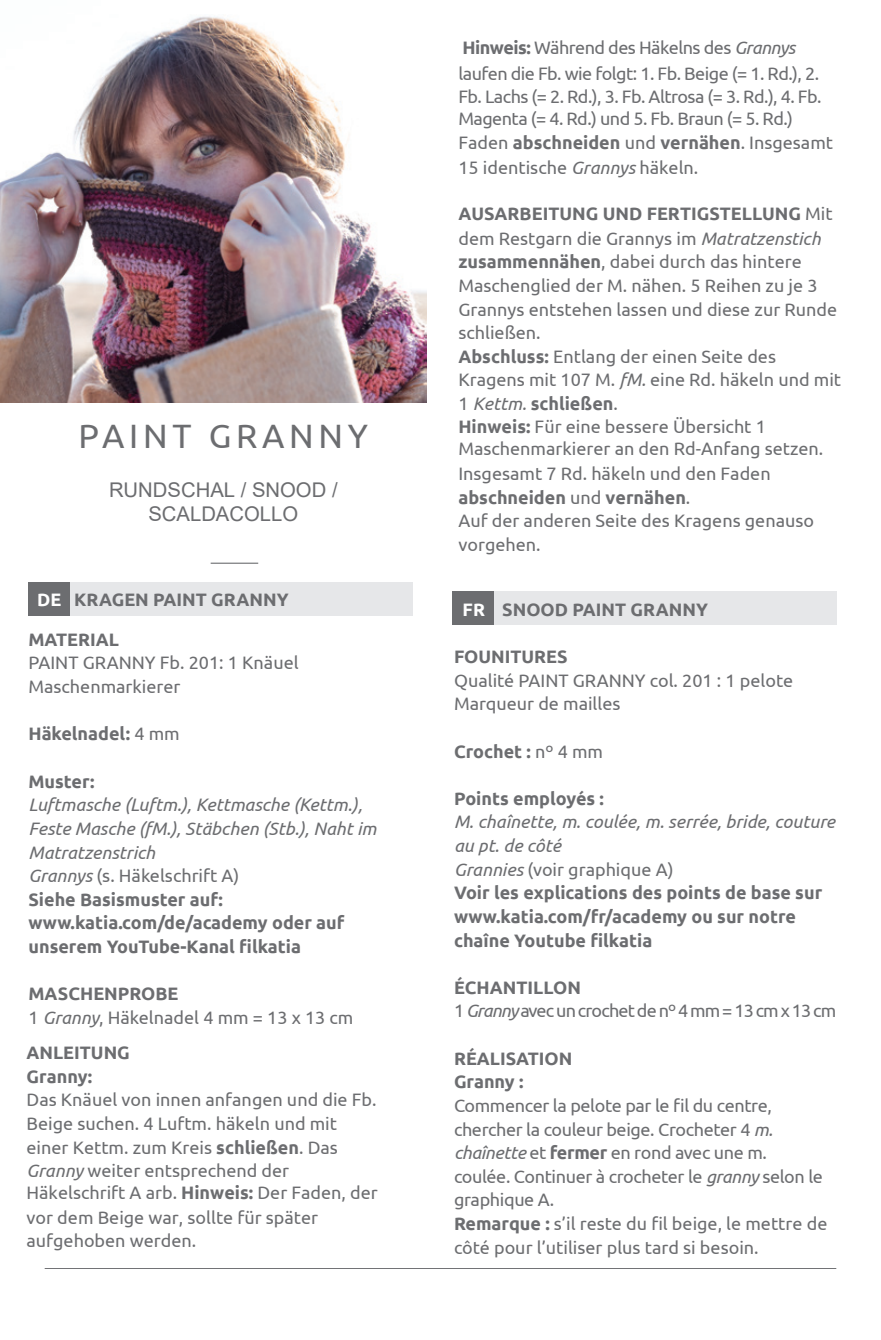
<style>
.page{position:relative;width:881px;height:1340px;background:#fff}
.page>*{position:absolute;margin:0;border:0;box-sizing:border-box;transform-origin:0 0}
.t1{font:33.75px "Ubuntu";letter-spacing:.14em;color:#6c6d70}
.t2{font:20.25px/23.6px "Arial";color:#6c6d70;text-align:center}
.t3{font:18px/23.4px "Ubuntu";color:#6c6d70}
.t4{font:italic 18px/23.6px "Ubuntu";color:#6c6d70}
.leaflet{font:700 18px/23.6px "Ubuntu";color:#6c6d70}
.t5{font:18px/23.8px "Ubuntu";letter-spacing:-.03em;color:#6c6d70}
.t6{font:18px/23.6px "Ubuntu";letter-spacing:-.02em;color:#6c6d70}
.t7{font:18px "Ubuntu";letter-spacing:-.045em;color:#6c6d70}
.s1{color:#fff}
.s2{font-weight:400}
.s3{font-style:normal}
.s4{font-weight:700;font-style:normal}
.s5{font-weight:700}
.s6{font-style:italic}
</style>
<div class="page">
<div style="left:452px;top:591px;width:42px;height:33px;background:#6c6d70"></div>
<div style="left:493px;top:591px;width:343px;height:33px;background:#e6e7e9"></div>
<img style="left:0;top:16px;width:427px;height:387px">
<hr style="left:210px;top:562px;width:48px;height:2px;background:#6c6d70">
<hr style="left:45px;top:1268px;width:791px;height:1px;background:#6c6d70">
<div style="left:28px;top:582px;width:43px;height:33px;background:#6c6d70"></div>
<div style="left:70px;top:582px;width:342px;height:33px;background:#e6e7e9"></div>
<p class="t1" style="left:78px;top:415px;width:291px">PAINT GRANNY</p>
<p class="t2" style="left:109px;top:478px;width:230px">RUNDSCHAL / SNOOD /<br>SCALDACOLLO</p>
<p class="leaflet" style="left:37px;top:587px;width:253px"><span class="s1">DE</span> KRAGEN PAINT GRANNY</p>
<p class="leaflet" style="left:28px;top:627px;width:92px">MATERIAL</p>
<p class="t3" style="left:28px;top:650px;width:271px">PAINT GRANNY Fb. 201: 1 Knäuel<br>Maschenmarkierer</p>
<p class="leaflet" style="left:28px;top:722px;width:153px">Häkelnadel: <span class="s2">4 mm</span></p>
<p class="leaflet" style="left:28px;top:769px;width:67px">Muster:</p>
<p class="t4" style="left:28px;top:792px;width:349px">Luftmasche (Luftm.), Kettmasche (Kettm.),<br>Feste Masche (fM.), Stäbchen (Stb.), Naht im<br>Matratzenstrich<br>Grannys <span class="s3">(s. Häkelschrift A)<br></span><span class="s4">Siehe Basismuster auf: www.katia.com/de/academy oder auf unserem YouTube-Kanal filkatia</span></p>
<p class="t3" style="left:28px;top:981px;width:326px"><span class="s5">MASCHENPROBE<br></span>1 <span class="s6">Granny</span>, Häkelnadel 4 mm = 13 x 13 cm</p>
<p class="leaflet" style="left:27px;top:1040px;width:105px">ANLEITUNG<br>Granny:</p>
<p class="t3" style="left:27px;top:1087px;width:352px">Das Knäuel von innen anfangen und die Fb.<br>Beige suchen. 4 Luftm. häkeln und mit einer Kettm. zum Kreis <span class="s5">schließen</span>. Das <span class="s6">Granny</span> weiter entsprechend der Häkelschrift A arb. <span class="s5">Hinweis:</span> Der Faden, der</p>
<p class="t3" style="left:27px;top:1206px;width:293px;line-height:22.1px">vor dem Beige war, sollte für später aufgehoben werden.</p>
<p class="t5" style="left:458px;top:36px;width:376px"><span class="s5">Hinweis:</span> Während des Häkelns des <span class="s6">Grannys </span>laufen die Fb. wie folgt: 1. Fb. Beige (= 1. Rd.), 2.<br>Fb. Lachs (= 2. Rd.), 3. Fb. Altrosa (= 3. Rd.), 4. Fb.<br>Magenta (= 4. Rd.) und 5. Fb. Braun (= 5. Rd.)<br>Faden <span class="s5">abschneiden</span> und <span class="s5">vernähen</span>. Insgesamt 15 identische <span class="s6">Grannys</span> häkeln.</p>
<p class="t3" style="left:458px;top:201px;width:384px"><span class="s5">AUSARBEITUNG UND FERTIGSTELLUNG</span> Mit dem Restgarn die Grannys im <span class="s6">Matratzenstich </span><span class="s5">zusammennähen</span>, dabei durch das hintere Maschenglied der M. nähen. 5 Reihen zu je 3<br>Grannys entstehen lassen und diese zur Runde schließen.<br><span class="s5">Abschluss:</span> Entlang der einen Seite des Kragens mit 107 M. <span class="s6">fM.</span> eine Rd. häkeln und mit 1 <span class="s6">Kettm.</span> <span class="s5">schließen</span>.<br><span class="s5">Hinweis:</span> Für eine bessere Übersicht 1<br>Maschenmarkierer an den Rd-Anfang setzen.</p>
<p class="t3" style="left:458px;top:461px;width:357px">Insgesamt 7 Rd. häkeln und den Faden <span class="s5">abschneiden</span> und <span class="s5">vernähen</span>.<br>Auf der anderen Seite des Kragens genauso vorgehen.</p>
<p class="leaflet" style="left:462px;top:597px;width:247px"><span class="s1">FR</span> SNOOD PAINT GRANNY</p>
<p class="leaflet" style="left:454px;top:644px;width:115px">FOUNITURES</p>
<p class="t3" style="left:454px;top:668px;width:340px">Qualité PAINT GRANNY col. 201 : 1 pelote</p>
<p class="t3" style="left:454px;top:691px;width:168px">Marqueur de mailles</p>
<p class="leaflet" style="left:454px;top:739px;width:151px">Crochet : <span class="s2">nº 4 mm</span></p>
<p class="leaflet" style="left:454px;top:786px;width:151px">Points employés :</p>
<p class="t4" style="left:454px;top:809px;width:382px">M. chaînette, m. coulée, m. serrée, bride, couture au pt. de côté</p>
<p class="t3" style="left:454px;top:857px;width:221px"><span class="s6">Grannies</span> (voir graphique A)</p>
<p class="leaflet" style="left:454px;top:880px;width:369px">Voir les explications des points de base sur www.katia.com/fr/academy ou sur notre chaîne Youtube filkatia</p>
<p class="leaflet" style="left:454px;top:975px;width:128px">ÉCHANTILLON</p>
<p class="t7" style="left:454px;top:1000px;width:383px">1 <span class="s6">Granny</span> avec un crochet de nº 4 mm = 13 cm x 13 cm</p>
<p class="leaflet" style="left:454px;top:1046px;width:120px">RÉALISATION</p>
<p class="leaflet" style="left:454px;top:1069px;width:71px">Granny :</p>
<p class="t6" style="left:454px;top:1093px;width:370px">Commencer la pelote par le fil du centre, chercher la couleur beige. Crocheter 4 <span class="s6">m. chaînette</span> et <span class="s5">fermer</span> en rond avec une m. coulée. Continuer à crocheter le <span class="s6">granny</span> selon le graphique A.</p>
<p class="t3" style="left:454px;top:1211px;width:375px"><span class="s5">Remarque :</span> s’il reste du fil beige, le mettre de côté pour l’utiliser plus tard si besoin.</p>
</div>
